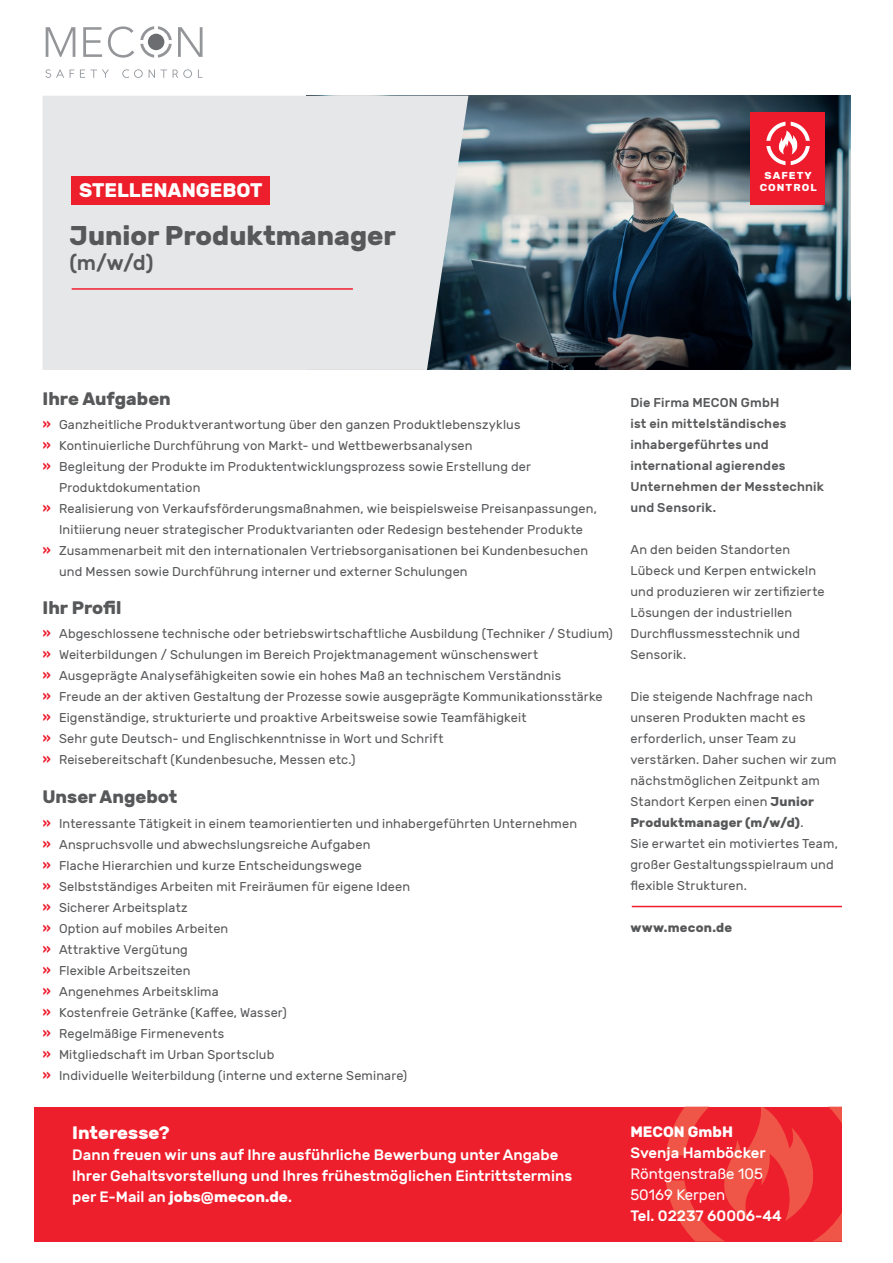
<style>
.page{position:relative;width:893px;height:1263px;background:#fff}
.page>*{position:absolute;margin:0;border:0;box-sizing:border-box;transform-origin:0 0}
.t1{font:700 27px "Rubik";color:#57585a}
.t2{font:500 21px "Rubik";color:#57585a}
.t3{font:700 19.65px "Rubik";color:#fff}
.t4{font:700 18px "Rubik";color:#57585a}
.t5{font:700 18px "Rubik";color:#fff}
.t6{font:500 15px/21px "Rubik";color:#fff}
.t7{font:15px/21px "Rubik";color:#fff}
.t8{font:700 15px "Rubik";color:#fff}
.t9{font:12.75px/21px "Rubik";letter-spacing:.015em;color:#57585a}
.t10{font:500 12.75px/21px "Rubik";letter-spacing:.015em;color:#57585a}
.t11{font:700 12.75px "Rubik";letter-spacing:.015em;color:#57585a}
.t12{font:700 10.05px/12.1px "Rubik";letter-spacing:.1em;color:#fff;text-align:center;scale:1.05 1}
.s1{font-weight:500;font-size:13.5px;color:#ee1b2d}
.s2{font-weight:700}
</style>
<div class="page">
<div style="left:34px;top:1107px;width:808px;height:134px;background:#ee1f2d"></div>
<svg style="left:666px;top:1107px;width:176px;height:134px"></svg>
<img style="left:468px;top:96px;width:382px;height:274px">
<div style="left:43px;top:96px;width:425px;height:274px;background:#e6e7e9"></div>
<div style="left:72px;top:176px;width:198px;height:28px;background:#ee1f2d"></div>
<hr style="left:72px;top:288px;width:281px;height:2px;background:#ee1f2d">
<hr style="left:632px;top:906px;width:210px;height:1px;background:#ee1f2d">
<svg style="left:46px;top:69px;width:18px;height:9px"></svg>
<svg style="left:70px;top:70px;width:4px;height:8px"></svg>
<svg style="left:80px;top:69px;width:29px;height:9px"></svg>
<svg style="left:122px;top:69px;width:21px;height:9px"></svg>
<svg style="left:149px;top:69px;width:18px;height:9px"></svg>
<svg style="left:173px;top:69px;width:19px;height:9px"></svg>
<svg style="left:198px;top:69px;width:5px;height:9px"></svg>
<svg style="left:46px;top:27px;width:29px;height:30px"></svg>
<svg style="left:83px;top:27px;width:19px;height:30px"></svg>
<svg style="left:108px;top:26px;width:26px;height:32px"></svg>
<svg style="left:178px;top:27px;width:25px;height:30px"></svg>
<svg style="left:140px;top:26px;width:32px;height:32px"></svg>
<div style="left:750px;top:112px;width:75px;height:93px;background:#ee1b2d"></div>
<svg style="left:766px;top:122px;width:44px;height:43px"></svg>
<h3 class="t3" style="left:79px;top:179px;width:185px">STELLENANGEBOT</h3>
<p class="t12" style="left:760px;top:169px;width:56px">SAFETY<br>CONTROL</p>
<h1 class="t1" style="left:70px;top:219px;width:328px">Junior Produktmanager</h1>
<h2 class="t2" style="left:70px;top:251px;width:85px">(m/w/d)</h2>
<h3 class="t4" style="left:43px;top:389px;width:130px">Ihre Aufgaben</h3>
<p class="t9" style="left:43px;top:414px;width:479px"><span class="s1">»</span> Ganzheitliche Produktverantwortung über den ganzen Produktlebenszyklus</p>
<p class="t9" style="left:43px;top:435px;width:432px"><span class="s1">»</span> Kontinuierliche Durchführung von Markt- und Wettbewerbsanalysen</p>
<p class="t9" style="left:43px;top:456px;width:490px"><span class="s1">»</span> Begleitung der Produkte im Produktentwicklungsprozess sowie Erstellung der</p>
<p class="t9" style="left:59px;top:477px;width:143px">Produktdokumentation</p>
<p class="t9" style="left:43px;top:498px;width:556px"><span class="s1">»</span> Realisierung von Verkaufsförderungsmaßnahmen, wie beispielsweise Preisanpassungen,</p>
<p class="t9" style="left:59px;top:519px;width:525px">Initiierung neuer strategischer Produktvarianten oder Redesign bestehender Produkte</p>
<p class="t9" style="left:43px;top:540px;width:547px"><span class="s1">»</span> Zusammenarbeit mit den internationalen Vertriebsorganisationen bei Kundenbesuchen</p>
<p class="t9" style="left:59px;top:561px;width:410px">und Messen sowie Durchführung interner und externer Schulungen</p>
<h3 class="t4" style="left:43px;top:597px;width:80px">Ihr Profil</h3>
<p class="t9" style="left:43px;top:624px;width:572px"><span class="s1">»</span> Abgeschlossene technische oder betriebswirtschaftliche Ausbildung (Techniker / Studium) <span class="s1">»</span> Weiterbildungen / Schulungen im Bereich Projektmanagement wünschenswert<br><span class="s1">»</span> Ausgeprägte Analysefähigkeiten sowie ein hohes Maß an technischem Verständnis<br><span class="s1">»</span> Freude an der aktiven Gestaltung der Prozesse sowie ausgeprägte Kommunikationsstärke <span class="s1">»</span> Eigenständige, strukturierte und proaktive Arbeitsweise sowie Teamfähigkeit<br><span class="s1">»</span> Sehr gute Deutsch- und Englischkenntnisse in Wort und Schrift<br><span class="s1">»</span> Reisebereitschaft (Kundenbesuche, Messen etc.)</p>
<h3 class="t4" style="left:43px;top:786px;width:136px">Unser Angebot</h3>
<p class="t9" style="left:43px;top:813px;width:536px"><span class="s1">»</span> Interessante Tätigkeit in einem teamorientierten und inhabergeführten Unternehmen <span class="s1">»</span> Anspruchsvolle und abwechslungsreiche Aufgaben<br><span class="s1">»</span> Flache Hierarchien und kurze Entscheidungswege<br><span class="s1">»</span> Selbstständiges Arbeiten mit Freiräumen für eigene Ideen<br><span class="s1">»</span> Sicherer Arbeitsplatz<br><span class="s1">»</span> Option auf mobiles Arbeiten<br><span class="s1">»</span> Attraktive Vergütung<br><span class="s1">»</span> Flexible Arbeitszeiten<br><span class="s1">»</span> Angenehmes Arbeitsklima<br><span class="s1">»</span> Kostenfreie Getränke (Kaffee, Wasser)<br><span class="s1">»</span> Regelmäßige Firmenevents<br><span class="s1">»</span> Mitgliedschaft im Urban Sportsclub<br><span class="s1">»</span> Individuelle Weiterbildung (interne und externe Seminare)</p>
<h3 class="t5" style="left:72px;top:1122px;width:99px">Interesse?</h3>
<p class="t6" style="left:72px;top:1145px;width:501px">Dann freuen wir uns auf Ihre ausführliche Bewerbung unter Angabe<br>Ihrer Gehaltsvorstellung und Ihres frühestmöglichen Eintrittstermins per E-Mail an <span class="s2">jobs@mecon.de</span>.</p>
<p class="t10" style="left:630px;top:392px;width:195px">Die Firma MECON GmbH<br>ist ein mittelständisches inhabergeführtes und international agierendes<br>Unternehmen der Messtechnik und Sensorik.</p>
<p class="t9" style="left:630px;top:539px;width:196px">An den beiden Standorten<br>Lübeck und Kerpen entwickeln und produzieren wir zertifizierte<br>Lösungen der industriellen<br>Durchflussmesstechnik und<br>Sensorik.</p>
<p class="t9" style="left:630px;top:686px;width:209px">Die steigende Nachfrage nach unseren Produkten macht es erforderlich, unser Team zu verstärken. Daher suchen wir zum nächstmöglichen Zeitpunkt am<br>Standort Kerpen einen <span class="s2">Junior<br>Produktmanager (m/w/d)</span>.<br>Sie erwartet ein motiviertes Team, großer Gestaltungsspielraum und flexible Strukturen.</p>
<p class="t11" style="left:630px;top:920px;width:103px">www.mecon.de</p>
<p class="t8" style="left:630px;top:1122px;width:104px">MECON GmbH</p>
<p class="t6" style="left:630px;top:1142px;width:137px">Svenja Hamböcker</p>
<p class="t7" style="left:630px;top:1163px;width:134px">Röntgenstraße 105<br>50169 Kerpen</p>
<p class="t6" style="left:630px;top:1205px;width:153px">Tel. 02237 60006-44</p>
</div>
